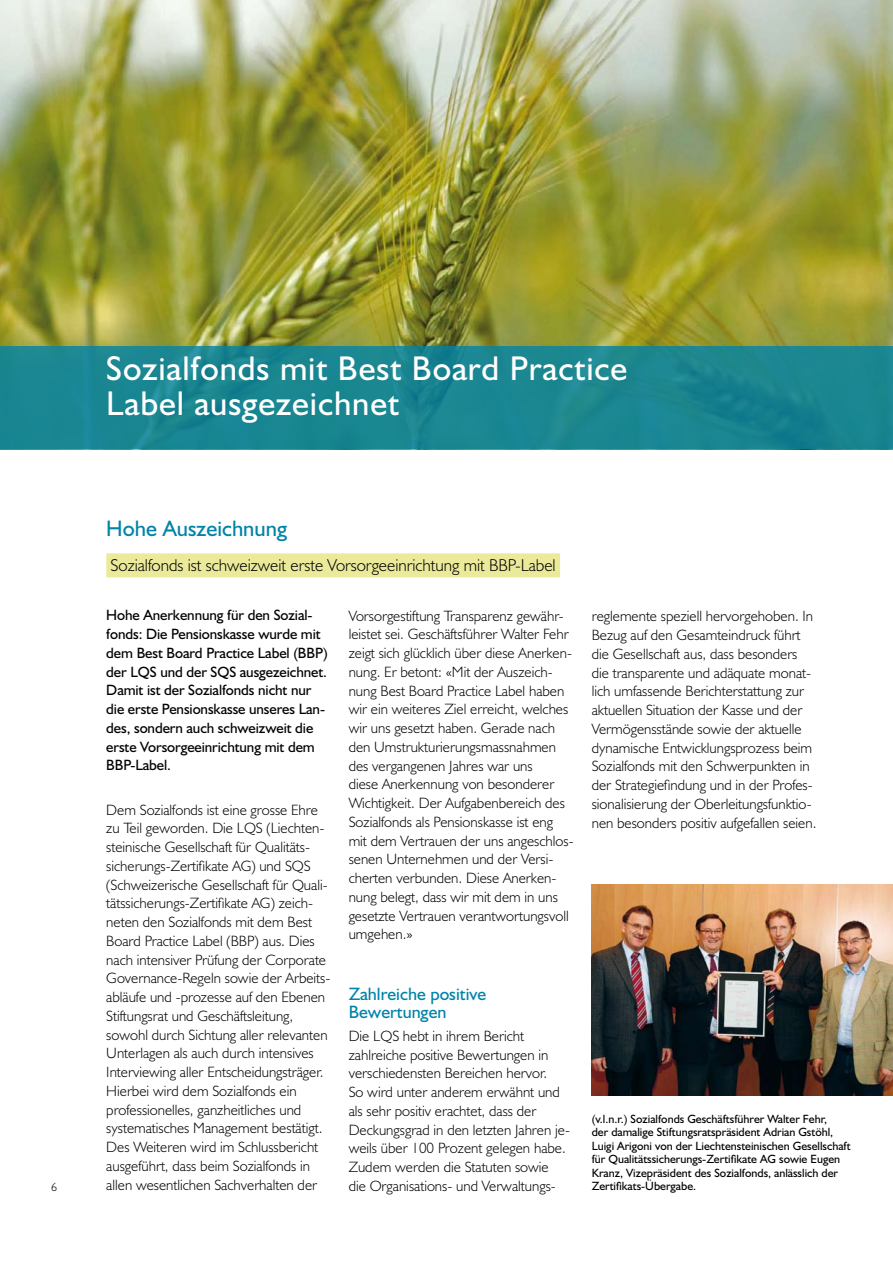
<style>
.page{position:relative;width:893px;height:1263px;background:#fff}
.page>*{position:absolute;margin:0;border:0;box-sizing:border-box;transform-origin:0 0}
.t1{font:34.5px/34.5px "Humanist 521 BT";letter-spacing:.025em;color:#fff}
.t2{font:22.5px "Humanist 521 BT";color:#0084a8}
.t3{font:18px/18px "Humanist 521 BT";color:#0084a8}
.t4{font:300 17.25px "Humanist 521 BT";color:#000}
.t5{font:300 15px/18.8px "Humanist 521 BT";color:#000}
.t6{font:15px/18.8px "Humanist 521 BT";letter-spacing:-.005em;color:#000}
.t7{font:12px/13.5px "Humanist 521 BT";color:#000}
.t8{font:300 12px "Humanist 521 BT";color:#000}
</style>
<div class="page">
<img style="left:0;top:0;width:893px;height:346px">
<img style="left:592px;top:884px;width:301px;height:211px">
<div style="left:0;top:346px;width:893px;height:103px;background:#1a8691"></div>
<div style="left:106px;top:553px;width:454px;height:24px;background:#ebea9a"></div>
<p class="t8" style="left:51px;top:1179px;width:8px">6</p>
<h1 class="t1" style="left:106px;top:351px;width:523px">Sozialfonds mit Best Board Practice<br>Label ausgezeichnet</h1>
<h2 class="t2" style="left:106px;top:514px;width:182px">Hohe Auszeichnung</h2>
<p class="t4" style="left:111px;top:554px;width:447px">Sozialfonds ist schweizweit erste Vorsorgeeinrichtung mit BBP-Label</p>
<p class="t6" style="left:106px;top:605px;width:223px">Hohe Anerkennung für den Sozial&shy;fonds: Die Pensionskasse wurde mit dem Best Board Practice Label (BBP) der LQS und der SQS ausgezeichnet.<br>Damit ist der Sozialfonds nicht nur die erste Pensionskasse unseres Lan&shy;des, sondern auch schweizweit die erste Vorsorgeeinrichtung mit dem<br>BBP-Label.</p>
<p class="t5" style="left:106px;top:800px;width:226px">Dem Sozialfonds ist eine grosse Ehre zu Teil geworden. Die LQS (Liechten&shy;steinische Gesellschaft für Qualitäts&shy;sicherungs-Zertifikate AG) und SQS (Schweizerische Gesellschaft für Quali&shy;tätssicherungs-Zertifikate AG) zeich&shy;neten den Sozialfonds mit dem Best Board Practice Label (BBP) aus. Dies nach intensiver Prüfung der Corporate Governance-Regeln sowie der Arbeits&shy;abläufe und -prozesse auf den Ebenen Stiftungsrat und Geschäftsleitung, sowohl durch Sichtung aller relevanten Unterlagen als auch durch intensives Interviewing aller Entscheidungsträger.<br>Hierbei wird dem Sozialfonds ein professionelles, ganzheitliches und systematisches Management bestätigt.<br>Des Weiteren wird im Schlussbericht ausgeführt, dass beim Sozialfonds in allen wesentlichen Sachverhalten der</p>
<p class="t5" style="left:349px;top:606px;width:226px">Vorsorgestiftung Transparenz gewähr&shy;leistet sei. Geschäftsführer Walter Fehr zeigt sich glücklich über diese Anerken&shy;nung. Er betont: «Mit der Auszeich&shy;nung Best Board Practice Label haben wir ein weiteres Ziel erreicht, welches wir uns gesetzt haben. Gerade nach den Umstrukturierungsmassnahmen des vergangenen Jahres war uns<br>diese Anerkennung von besonderer Wichtigkeit. Der Aufgabenbereich des Sozialfonds als Pensionskasse ist eng mit dem Vertrauen der uns angeschlos&shy;senen Unternehmen und der Versi&shy;cherten verbunden. Diese Anerken&shy;nung belegt, dass wir mit dem in uns gesetzte Vertrauen verantwortungsvoll umgehen.»</p>
<p class="t3" style="left:349px;top:984px;width:139px">Zahlreiche positive<br>Bewertungen</p>
<p class="t5" style="left:349px;top:1026px;width:223px">Die LQS hebt in ihrem Bericht zahlreiche positive Bewertungen in verschiedensten Bereichen hervor.<br>So wird unter anderem erwähnt und als sehr positiv erachtet, dass der Deckungsgrad in den letzten Jahren je&shy;weils über 100 Prozent gelegen habe.<br>Zudem werden die Statuten sowie<br>die Organisations- und Verwaltungs-</p>
<p class="t5" style="left:592px;top:606px;width:226px">reglemente speziell hervorgehoben. In Bezug auf den Gesamteindruck führt die Gesellschaft aus, dass besonders die transparente und adäquate monat&shy;lich umfassende Berichterstattung zur aktuellen Situation der Kasse und der Vermögensstände sowie der aktuelle dynamische Entwicklungsprozess beim Sozialfonds mit den Schwerpunkten in der Strategiefindung und in der Profes&shy;sionalisierung der Oberleitungsfunktio&shy;nen besonders positiv aufgefallen seien.</p>
<p class="t7" style="left:592px;top:1112px;width:260px">(v.l.n.r.) Sozialfonds Geschäftsführer Walter Fehr,<br>der damalige Stiftungsratspräsident Adrian Gstöhl, Luigi Arigoni von der Liechtensteinischen Gesellschaft für Qualitätssicherungs-Zertifikate AG sowie Eugen Kranz, Vizepräsident des Sozialfonds, anlässlich der Zertifikats-Übergabe.</p>
</div>
